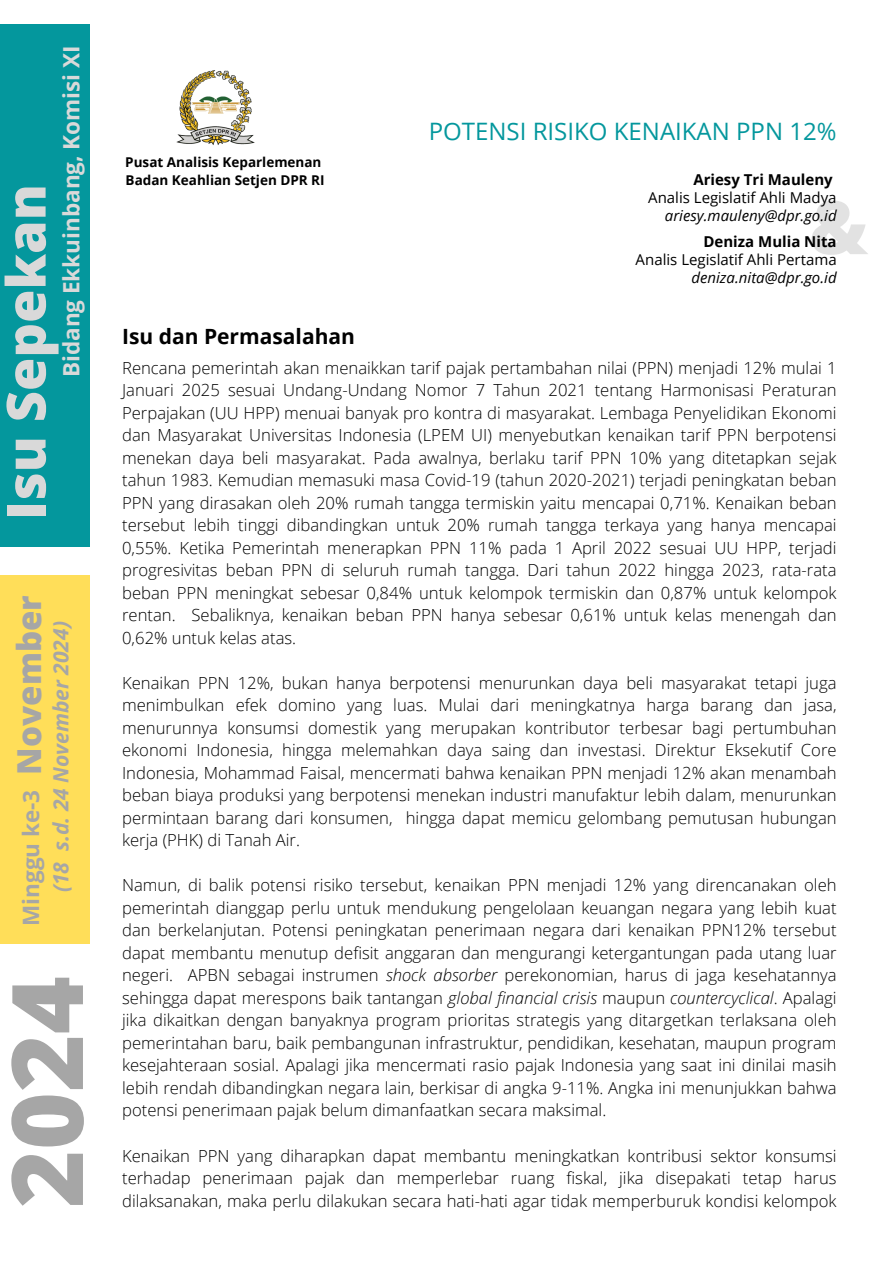
<style>
.page{position:relative;width:894px;height:1264px;background:#fff}
.page>*{position:absolute;margin:0;border:0;box-sizing:border-box;transform-origin:0 0}
.t1{font:800 98.85px "Open Sans";color:#a6a6a6}
.t2{font:800 73.95px "Open Sans";color:#d9d9d9}
.t3{font:800 54px "Open Sans";color:#d9d9d9}
.t4{font:800 33px "Open Sans";color:#a6a6a6}
.t5{font:24px "Open Sans";color:#04979d}
.t6{font:700 22.5px "Open Sans";color:#d9d9d9}
.t7{font:700 22.5px "Open Sans";color:#a6a6a6}
.t8{font:italic 700 21px "Open Sans";color:#a6a6a6}
.t9{font:700 21px "Open Sans";color:#000}
.t10{font:300 16.65px/22.5px "Open Sans";color:#000;text-align:justify}
.t11{font:15px "Open Sans";color:#000}
.t12{font:italic 15px "Open Sans";color:#000}
.t13{font:700 15px "Open Sans";color:#000}
.t14{font:700 13.5px "Open Sans";color:#000}
.s1{font-style:italic}
</style>
<div class="page">
<div style="left:0;top:25px;width:89px;height:522px;background:#04979d"></div>
<div style="left:0;top:575px;width:89px;height:368px;background:#ffde59"></div>
<img style="left:176px;top:70px;width:79px;height:75px">
<p class="t6" style="left:55px;top:377px;width:333px;rotate:-90deg">Bidang Ekkuinbang, Komisi XI</p>
<h4 class="t3" style="left:-12px;top:520px;width:337px;rotate:-90deg">Isu Sepekan</h4>
<p class="t4" style="left:6px;top:774px;width:181px;rotate:-90deg">November</p>
<p class="t7" style="left:15px;top:926px;width:138px;rotate:-90deg">Minggu ke-3</p>
<p class="t8" style="left:46px;top:892px;width:274px;rotate:-90deg">(18 s.d. 24 November 2024)</p>
<h1 class="t1" style="left:-23px;top:1207px;width:233px;rotate:-90deg">2024</h1>
<p class="t14" style="left:125px;top:152px;width:198px">Pusat Analisis Keparlemenan</p>
<p class="t14" style="left:126px;top:170px;width:200px">Badan Keahlian Setjen DPR RI</p>
<p class="t9" style="left:122px;top:321px;width:234px">Isu dan Permasalahan</p>
<p class="t5" style="left:428px;top:114px;width:409px">POTENSI RISIKO KENAIKAN PPN 12%</p>
<p class="t13" style="left:693px;top:168px;width:141px">Ariesy Tri Mauleny</p>
<p class="t11" style="left:648px;top:186px;width:190px">Analis Legislatif Ahli Madya</p>
<h6 class="t12" style="left:664px;top:204px;width:173px">ariesy.mauleny@dpr.go.id</h6>
<p class="t13" style="left:703px;top:231px;width:135px">Deniza Mulia Nita</p>
<p class="t11" style="left:635px;top:249px;width:202px">Analis Legislatif Ahli Pertama</p>
<p class="t12" style="left:691px;top:267px;width:147px">deniza.nita@dpr.go.id</p>
<h2 class="t2" style="left:808px;top:175px;width:61px">&amp;</h2>
<h5 class="t10" style="left:122px;top:356px;width:715px">Rencana pemerintah akan menaikkan tarif pajak pertambahan nilai (PPN) menjadi 12% mulai 1<br>Januari 2025 sesuai Undang-Undang Nomor 7 Tahun 2021 tentang Harmonisasi Peraturan Perpajakan (UU HPP) menuai banyak pro kontra di masyarakat. Lembaga Penyelidikan Ekonomi dan Masyarakat Universitas Indonesia (LPEM UI) menyebutkan kenaikan tarif PPN berpotensi menekan daya beli masyarakat. Pada awalnya, berlaku tarif PPN 10% yang ditetapkan sejak tahun 1983. Kemudian memasuki masa Covid-19 (tahun 2020-2021) terjadi peningkatan beban PPN yang dirasakan oleh 20% rumah tangga termiskin yaitu mencapai 0,71%. Kenaikan beban tersebut lebih tinggi dibandingkan untuk 20% rumah tangga terkaya yang hanya mencapai 0,55%. Ketika Pemerintah menerapkan PPN 11% pada 1 April 2022 sesuai UU HPP, terjadi progresivitas beban PPN di seluruh rumah tangga. Dari tahun 2022 hingga 2023, rata-rata beban PPN meningkat sebesar 0,84% untuk kelompok termiskin dan 0,87% untuk kelompok rentan. Sebaliknya, kenaikan beban PPN hanya sebesar 0,61% untuk kelas menengah dan 0,62% untuk kelas atas.</h5>
<h3 class="t10" style="left:122px;top:671px;width:715px">Kenaikan PPN 12%, bukan hanya berpotensi menurunkan daya beli masyarakat tetapi juga menimbulkan efek domino yang luas. Mulai dari meningkatnya harga barang dan jasa, menurunnya konsumsi domestik yang merupakan kontributor terbesar bagi pertumbuhan ekonomi Indonesia, hingga melemahkan daya saing dan investasi. Direktur Eksekutif Core Indonesia, Mohammad Faisal, mencermati bahwa kenaikan PPN menjadi 12% akan menambah beban biaya produksi yang berpotensi menekan industri manufaktur lebih dalam, menurunkan permintaan barang dari konsumen, hingga dapat memicu gelombang pemutusan hubungan kerja (PHK) di Tanah Air.</h3>
<h5 class="t10" style="left:122px;top:873px;width:715px">Namun, di balik potensi risiko tersebut, kenaikan PPN menjadi 12% yang direncanakan oleh pemerintah dianggap perlu untuk mendukung pengelolaan keuangan negara yang lebih kuat dan berkelanjutan. Potensi peningkatan penerimaan negara dari kenaikan PPN12% tersebut dapat membantu menutup defisit anggaran dan mengurangi ketergantungan pada utang luar negeri. APBN sebagai instrumen <span class="s1">shock absorber</span> perekonomian, harus di jaga kesehatannya sehingga dapat merespons baik tantangan <span class="s1">global financial crisis</span> maupun <span class="s1">countercyclical</span>. Apalagi jika dikaitkan dengan banyaknya program prioritas strategis yang ditargetkan terlaksana oleh pemerintahan baru, baik pembangunan infrastruktur, pendidikan, kesehatan, maupun program kesejahteraan sosial. Apalagi jika mencermati rasio pajak Indonesia yang saat ini dinilai masih lebih rendah dibandingkan negara lain, berkisar di angka 9-11%. Angka ini menunjukkan bahwa potensi penerimaan pajak belum dimanfaatkan secara maksimal.</h5>
<h6 class="t10" style="left:122px;top:1143px;width:715px">Kenaikan PPN yang diharapkan dapat membantu meningkatkan kontribusi sektor konsumsi terhadap penerimaan pajak dan memperlebar ruang fiskal, jika disepakati tetap harus dilaksanakan, maka perlu dilakukan secara hati-hati agar tidak memperburuk kondisi kelompok</h6>
</div>
